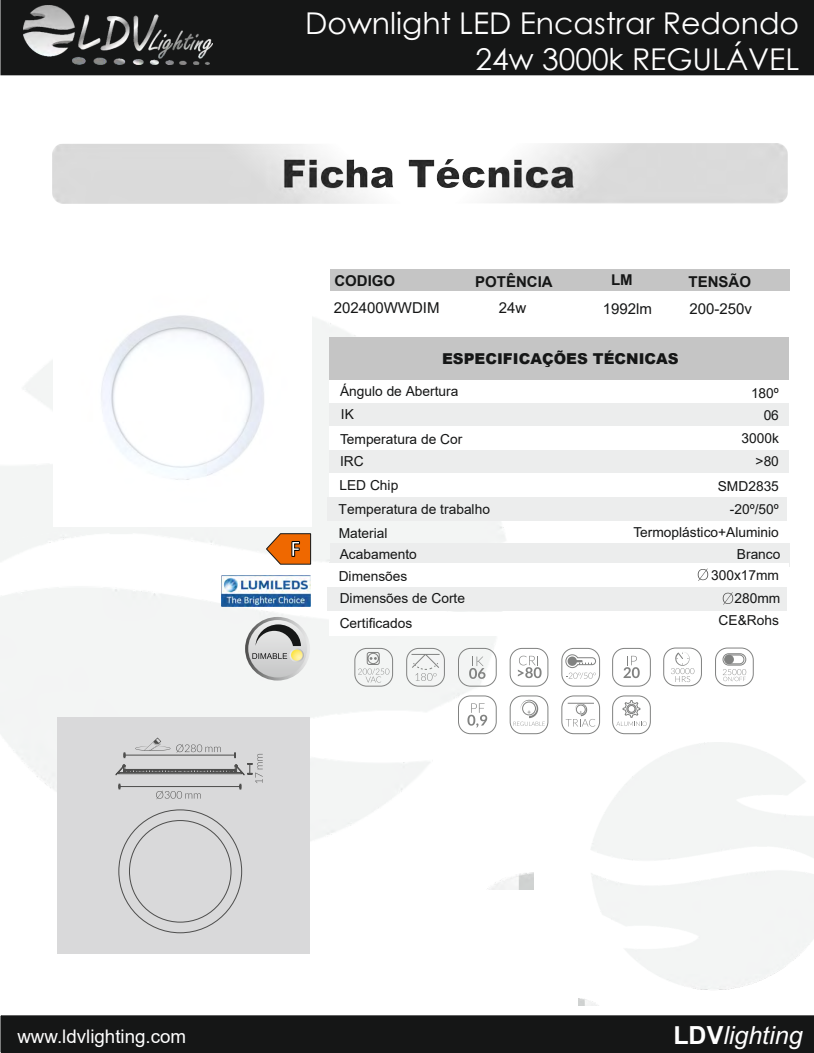
<style>
.page{position:relative;width:814px;height:1053px;background:#fff}
.page>*{position:absolute;margin:0;border:0;box-sizing:border-box;transform-origin:0 0}
.t1{font:30px/36px "Century Gothic";color:#fff;text-align:right}
.t2{font:italic 25px "Arial";color:#fff}
.t3{font:700 23.5px "Calibri";color:#fff;scale:.92 1}
.t4{font:18.75px "Arial";color:#fff}
.t5{font:15px "Arial";color:#151616}
.t6{font:700 15px "Arial";color:#151616}
.t7{font:900 15px "Arial";color:#151616}
.t8{font:13.75px/25.4px "Arial";color:#151616}
.t9{font:13.75px "Arial";color:#151616}
.s1{font-style:inherit}
.s2{font-weight:700;font-style:normal}
</style>
<div class="page">
<img style="left:1px;top:498px;width:505px;height:123px">
<svg style="left:1px;top:75px;width:813px;height:423px"></svg>
<div style="left:304px;top:119px;width:488px;height:60px;background:#fff;border:1px solid #d9d9da;border-radius:11px"></div>
<div style="left:52px;top:119px;width:516px;height:60px;background:#fff;border:1px solid #d9d9da;border-radius:11px"></div>
<div style="left:330px;top:269px;width:459px;height:22px;background:#c5c5c5"></div>
<div style="left:330px;top:337px;width:459px;height:42px;background:#c5c5c5"></div>
<div style="left:0;top:0;width:814px;height:75px;background:#151616"></div>
<img style="left:23px;top:5px;width:189px;height:60px">
<div style="left:1px;top:1015px;width:813px;height:37px;background:#151616"></div>
<div style="left:57px;top:717px;width:252px;height:237px;background:#d9d9da"></div>
<svg style="left:266px;top:533px;width:45px;height:31px"></svg>
<img style="left:52px;top:143px;width:735px;height:61px">
<img style="left:222px;top:575px;width:88px;height:31px">
<div style="left:329px;top:380px;width:459px;height:23px;background:#fff"></div>
<div style="left:330px;top:403px;width:459px;height:23px;background:#eceded"></div>
<div style="left:330px;top:449px;width:459px;height:23px;background:#eceded"></div>
<div style="left:328px;top:497px;width:459px;height:24px;background:#eceded"></div>
<div style="left:330px;top:543px;width:459px;height:24px;background:#eceded"></div>
<div style="left:330px;top:473px;width:459px;height:23px;background:#fff"></div>
<div style="left:330px;top:426px;width:459px;height:24px;background:#fff"></div>
<div style="left:329px;top:563px;width:459px;height:24px;background:#fff"></div>
<div style="left:328px;top:587px;width:459px;height:24px;background:#eceded"></div>
<div style="left:329px;top:611px;width:459px;height:24px;background:#fff"></div>
<svg style="left:245px;top:617px;width:65px;height:63px"></svg>
<svg style="left:248px;top:620px;width:59px;height:57px"></svg>
<svg style="left:289px;top:648px;width:15px;height:14px"></svg>
<svg style="left:252px;top:624px;width:51px;height:36px;background:#afafa9"></svg>
<svg style="left:354px;top:648px;width:39px;height:38px"></svg>
<svg style="left:406px;top:648px;width:39px;height:38px"></svg>
<svg style="left:469px;top:656px;width:16px;height:22px"></svg>
<div style="left:458px;top:648px;width:38px;height:38px;border:1px solid #818281;border-radius:12px"></div>
<svg style="left:518px;top:655px;width:23px;height:23px"></svg>
<div style="left:510px;top:648px;width:38px;height:38px;border:1px solid #818281;border-radius:12px"></div>
<svg style="left:561px;top:648px;width:39px;height:38px"></svg>
<svg style="left:623px;top:655px;width:17px;height:23px"></svg>
<div style="left:612px;top:648px;width:38px;height:38px;border:1px solid #818281;border-radius:12px"></div>
<div style="left:663px;top:647px;width:38px;height:39px;border:1px solid #818281;border-radius:12px"></div>
<svg style="left:671px;top:652px;width:23px;height:30px"></svg>
<div style="left:715px;top:647px;width:38px;height:39px;border:1px solid #818281;border-radius:12px"></div>
<svg style="left:722px;top:653px;width:24px;height:28px"></svg>
<div style="left:724px;top:654px;width:10px;height:10px;background:#818281;border-radius:50%"></div>
<svg style="left:467px;top:703px;width:20px;height:24px"></svg>
<div style="left:458px;top:695px;width:38px;height:38px;border:1px solid #818281;border-radius:12px"></div>
<div style="left:510px;top:695px;width:38px;height:38px;border:1px solid #818281;border-radius:12px"></div>
<svg style="left:513px;top:699px;width:32px;height:26px"></svg>
<div style="left:561px;top:695px;width:39px;height:38px;border:1px solid #818281;border-radius:12px"></div>
<svg style="left:566px;top:703px;width:29px;height:23px"></svg>
<svg style="left:612px;top:695px;width:39px;height:39px"></svg>
<img style="left:53px;top:268px;width:258px;height:259px">
<svg style="left:115px;top:737px;width:148px;height:196px"></svg>
<svg style="left:723px;top:592px;width:11px;height:12px"></svg>
<svg style="left:698px;top:568px;width:11px;height:13px"></svg>
<h1 class="t1" style="left:305px;top:5px;width:496px">Downlight LED Encastrar Redondo<br>24w 3000k REGULÁVEL</h1>
<p class="t6" style="left:334px;top:275px;width:62px">CODIGO</p>
<p class="t6" style="left:475px;top:271px;width:79px">POTÊNCIA</p>
<p class="t6" style="left:611px;top:274px;width:23px">LM</p>
<p class="t6" style="left:688px;top:271px;width:64px">TENSÃO</p>
<p class="t5" style="left:334px;top:297px;width:107px">202400W<span class="s1">W</span>DIM</p>
<p class="t5" style="left:499px;top:298px;width:29px">24<span class="s1">w</span></p>
<p class="t5" style="left:602px;top:298px;width:51px">1992<span class="s1">lm</span></p>
<p class="t5" style="left:689px;top:298px;width:64px">200<span class="s1">-2</span>50<span class="s1">v</span></p>
<h3 class="t3" style="left:290px;top:532px;width:12px">F</h3>
<p class="t7" style="left:442px;top:347px;width:238px">ESPECIFICAÇÕES TÉCNICAS</p>
<p class="t8" style="left:340px;top:378px;width:120px">Ángulo de Abertura</p>
<p class="t8" style="left:751px;top:380px;width:29px">180º</p>
<p class="t8" style="left:340px;top:401px;width:124px">IK<br>Temperatura de Cor</p>
<p class="t8" style="left:340px;top:448px;width:25px">IRC</p>
<p class="t8" style="left:339px;top:496px;width:153px">Temperatura de trabalho</p>
<p class="t8" style="left:339px;top:472px;width:60px">LED Chip</p>
<p class="t8" style="left:339px;top:523px;width:80px;line-height:20.8px">Material<br>Acabamento</p>
<p class="t8" style="left:339px;top:565px;width:128px;line-height:22px">Dimensões<br>Dimensões de Corte</p>
<p class="t8" style="left:340px;top:610px;width:74px">Certificados</p>
<p class="t8" style="left:763px;top:402px;width:17px">06</p>
<p class="t9" style="left:741px;top:433px;width:39px"><span class="s1">30</span>00k</p>
<p class="t9" style="left:755px;top:456px;width:25px">&gt;80</p>
<p class="t9" style="left:730px;top:504px;width:51px">-20º/50º</p>
<p class="t9" style="left:718px;top:480px;width:63px">SMD2835</p>
<p class="t9" style="left:633px;top:527px;width:147px">Termoplástico+Aluminio</p>
<p class="t8" style="left:737px;top:541px;width:45px">Branco</p>
<p class="t8" style="left:711px;top:563px;width:71px;line-height:23.2px;text-align:right">300x17mm<br>280<span class="s1">mm</span></p>
<p class="t9" style="left:718px;top:615px;width:62px">CE&amp;Rohs</p>
<h3 class="t4" style="left:17px;top:1023px;width:170px">www.ldvlighting.com</h3>
<h2 class="t2" style="left:673px;top:1026px;width:131px"><span class="s2">LDV</span>lighting</h2>
</div>
